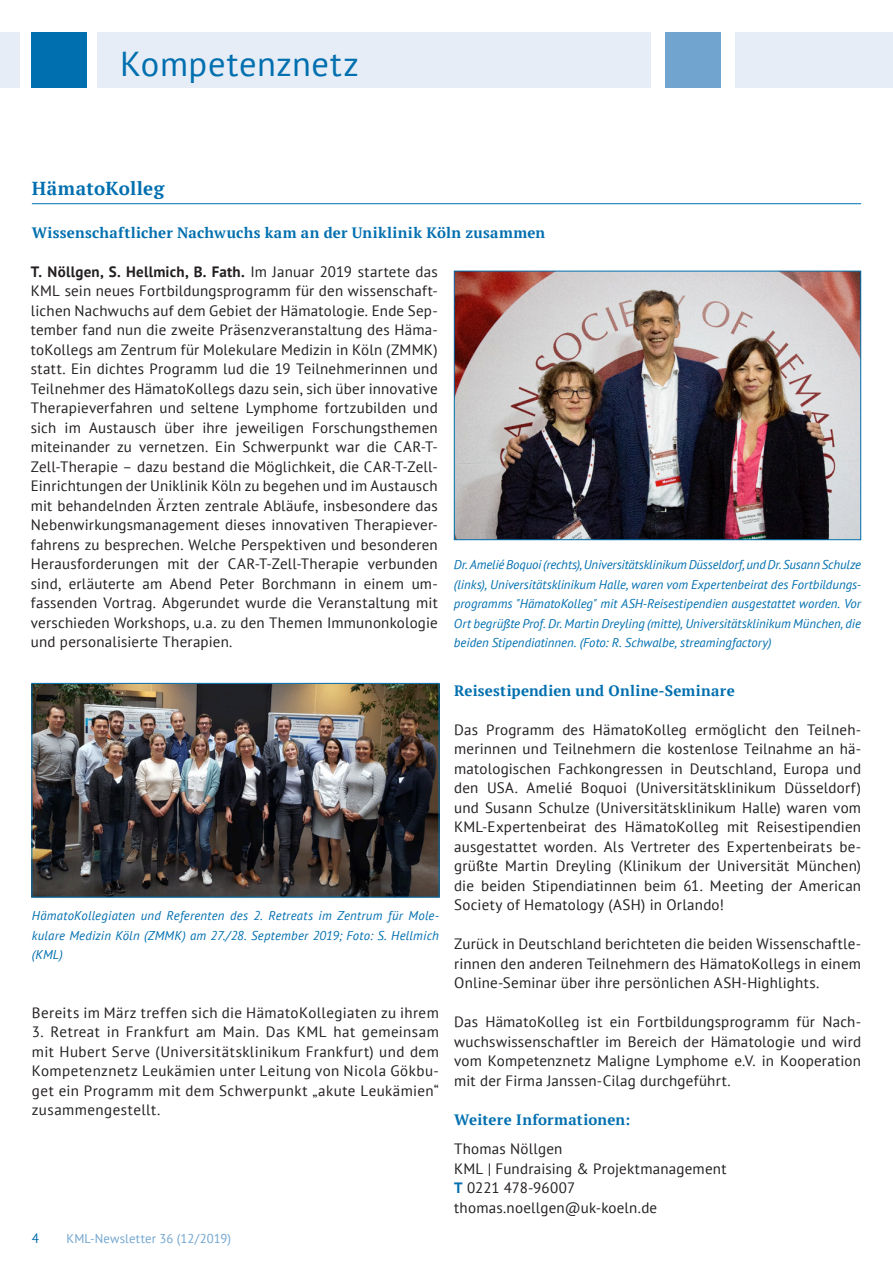
<style>
.page{position:relative;width:893px;height:1263px;background:#fff}
.page>*{position:absolute;margin:0;border:0;box-sizing:border-box;transform-origin:0 0}
.NL_BODY_MIT__Einzug{font:34.5px "PT Sans";letter-spacing:.015em;color:#006faf}
.Überschriften_mit_Li{font:700 18.75px "PT Serif";letter-spacing:.015em;color:#006faf}
.NL_BODY_MIT__Einzug-2{font:15px/19.5px "PT Sans";letter-spacing:.015em;color:#231f20;text-align:justify}
.NL_BODY_MIT__Einzug-3{font:700 15px "PT Serif";letter-spacing:.02em;color:#006faf}
.Weitere_Informatione{font:700 15px "PT Serif";letter-spacing:.01em;color:#006faf}
.Weitere_Informatione-2{font:15px "PT Sans";letter-spacing:.015em;color:#231f20}
.t1{font:13.5px "PT Sans";color:#006faf}
.NL_BODY_MIT__Einzug-4{font:italic 12.75px/19.5px "PT Sans";letter-spacing:.005em;color:#006faf;text-align:justify}
.t2{font:12.75px "PT Sans";letter-spacing:.01em;color:#71a5d0}
.s1{font-weight:700}
.s2{font-weight:700;color:#006faf}
</style>
<div class="page">
<div style="left:665px;top:32px;width:55px;height:55px;background:#71a5d0"></div>
<div style="left:735px;top:32px;width:158px;height:55px;background:#e6edf6"></div>
<div style="left:97px;top:32px;width:553px;height:55px;background:#e6edf6"></div>
<div style="left:0;top:32px;width:20px;height:55px;background:#e6edf6"></div>
<div style="left:31px;top:32px;width:55px;height:55px;background:#006faf"></div>
<hr style="left:32px;top:203px;width:829px;height:1px;background:#006faf">
<img style="left:34px;top:685px;width:403px;height:210px">
<div style="left:32px;top:683px;width:407px;height:214px;border:1px solid #006faf"></div>
<img style="left:456px;top:273px;width:403px;height:265px">
<div style="left:454px;top:271px;width:407px;height:269px;border:1px solid #006faf"></div>
<p class="NL_BODY_MIT__Einzug" style="left:120px;top:42px;width:240px">Kompetenznetz</p>
<p class="Überschriften_mit_Li" style="left:32px;top:177px;width:134px">HämatoKolleg</p>
<p class="NL_BODY_MIT__Einzug-3" style="left:32px;top:222px;width:515px">Wissenschaftlicher Nachwuchs kam an der Uniklinik Köln zusammen</p>
<p class="NL_BODY_MIT__Einzug-2" style="left:31px;top:261px;width:408px"><span class="s1">T. Nöllgen, S. Hellmich, B. Fath.</span> Im Januar 2019 startete das KML sein neues Fortbildungsprogramm für den wissenschaft&shy;lichen Nachwuchs auf dem Gebiet der Hämatologie. Ende Sep&shy;tember fand nun die zweite Präsenzveranstaltung des Häma&shy;toKollegs am Zentrum für Molekulare Medizin in Köln (ZMMK) statt. Ein dichtes Programm lud die 19 Teilnehmerinnen und Teilnehmer des HämatoKollegs dazu sein, sich über innovative Therapieverfahren und seltene Lymphome fortzubilden und sich im Austausch über ihre jeweiligen Forschungsthemen miteinander zu vernetzen. Ein Schwerpunkt war die CAR-T-Zell-Therapie – dazu bestand die Möglichkeit, die CAR-T-Zell-Einrichtungen der Uniklinik Köln zu begehen und im Austausch mit behandelnden Ärzten zentrale Abläufe, insbesondere das Nebenwirkungsmanagement dieses innovativen Therapiever&shy;fahrens zu besprechen. Welche Perspektiven und besonderen Herausforderungen mit der CAR-T-Zell-Therapie verbunden sind, erläuterte am Abend Peter Borchmann in einem um&shy;fassenden Vortrag. Abgerundet wurde die Veranstaltung mit verschieden Workshops, u.a. zu den Themen Immunonkologie und personalisierte Therapien.</p>
<p class="NL_BODY_MIT__Einzug-4" style="left:32px;top:905px;width:409px">HämatoKollegiaten und Referenten des 2. Retreats im Zentrum für Mole&shy;kulare Medizin Köln (ZMMK) am 27./28. September 2019; Foto: S. Hellmich (KML)</p>
<p class="NL_BODY_MIT__Einzug-2" style="left:32px;top:1002px;width:408px">Bereits im März treffen sich die HämatoKollegiaten zu ihrem</p>
<p class="NL_BODY_MIT__Einzug-2" style="left:32px;top:1022px;width:408px">3. Retreat in Frankfurt am Main. Das KML hat gemeinsam mit Hubert Serve (Universitätsklinikum Frankfurt) und dem Kompetenznetz Leukämien unter Leitung von Nicola Gökbu&shy;get ein Programm mit dem Schwerpunkt „akute Leukämien“ zusammengestellt.</p>
<p class="t1" style="left:32px;top:1230px;width:9px">4</p>
<p class="t2" style="left:66px;top:1231px;width:166px">KML-Newsletter 36 (12/2019)</p>
<p class="NL_BODY_MIT__Einzug-4" style="left:454px;top:554px;width:409px">Dr. Amelié Boquoi (rechts), Universitätsklinikum Düsseldorf, und Dr. Susann Schulze (links), Universitätsklinikum Halle, waren vom Expertenbeirat des Fortbildungs&shy;programms "HämatoKolleg" mit ASH-Reisestipendien ausgestattet worden. Vor Ort begrüßte Prof. Dr. Martin Dreyling (mitte), Universitätsklinikum München, die beiden Stipendiatinnen. (Foto: R. Schwalbe, streamingfactory)</p>
<p class="NL_BODY_MIT__Einzug-3" style="left:454px;top:681px;width:282px">Reisestipendien und Online-Seminare</p>
<p class="NL_BODY_MIT__Einzug-2" style="left:454px;top:719px;width:408px">Das Programm des HämatoKolleg ermöglicht den Teilneh&shy;merinnen und Teilnehmern die kostenlose Teilnahme an hä&shy;matologischen Fachkongressen in Deutschland, Europa und den USA. Amelié Boquoi (Universitätsklinikum Düsseldorf) und Susann Schulze (Universitätsklinikum Halle) waren vom KML-Expertenbeirat des HämatoKolleg mit Reisestipendien ausgestattet worden. Als Vertreter des Expertenbeirats be&shy;grüßte Martin Dreyling (Klinikum der Universität München) die beiden Stipendiatinnen beim 61. Meeting der American Society of Hematology (ASH) in Orlando!</p>
<p class="NL_BODY_MIT__Einzug-2" style="left:454px;top:934px;width:408px">Zurück in Deutschland berichteten die beiden Wissenschaftle&shy;rinnen den anderen Teilnehmern des HämatoKollegs in einem Online-Seminar über ihre persönlichen ASH-Highlights.</p>
<p class="NL_BODY_MIT__Einzug-2" style="left:454px;top:1012px;width:408px">Das HämatoKolleg ist ein Fortbildungsprogramm für Nach&shy;wuchswissenschaftler im Bereich der Hämatologie und wird vom Kompetenznetz Maligne Lymphome e.V. in Kooperation mit der Firma Janssen-Cilag durchgeführt.</p>
<p class="Weitere_Informatione" style="left:454px;top:1110px;width:178px">Weitere Informationen:</p>
<p class="Weitere_Informatione-2" style="left:454px;top:1139px;width:110px">Thomas Nöllgen</p>
<p class="NL_BODY_MIT__Einzug-2" style="left:454px;top:1158px;width:274px">KML | Fundraising &amp; Projektmanagement</p>
<p class="NL_BODY_MIT__Einzug-2" style="left:454px;top:1178px;width:123px"><span class="s2">T</span> 0221 478-96007</p>
<p class="NL_BODY_MIT__Einzug-2" style="left:454px;top:1197px;width:205px">thomas.noellgen@uk-koeln.de</p>
</div>
